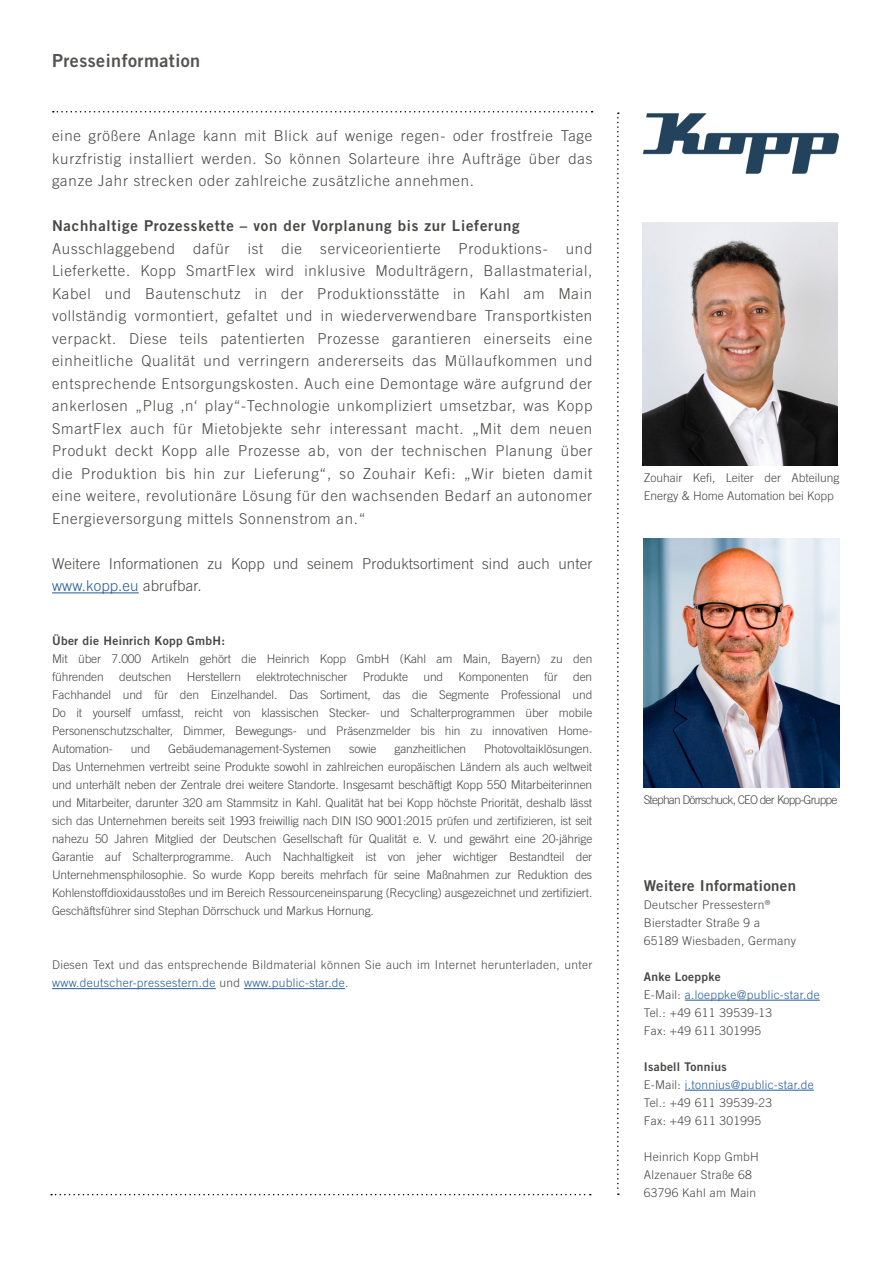
<style>
.page{position:relative;width:893px;height:1263px;background:#fff}
.page>*{position:absolute;margin:0;border:0;box-sizing:border-box;transform-origin:0 0}
.t1{font:18px "Trade Gothic LT Bold Two";letter-spacing:.025em;color:#585353}
.Fließtext{font:300 15px/22.5px "Trade Gothic LT";letter-spacing:.05em;color:#484847;text-align:justify}
.Fließtext-2{font:300 15px/22.5px "Trade Gothic LT";letter-spacing:.01em;color:#484847}
.Fließtext-3{font:15px "Trade Gothic LT Bold Two";letter-spacing:.05em;color:#484847}
.Zwischenüberschrift{font:15px "Trade Gothic LT Bold Two";letter-spacing:.025em;color:#484847}
.Boilerplate{font:300 12px/18px "Trade Gothic LT";letter-spacing:-.01em;color:#484847;text-align:justify}
.Kontaktdaten{font:300 12px/18px "Trade Gothic LT";letter-spacing:.025em;color:#484847}
.Boilerplate-2{font:300 12px/18px "Trade Gothic LT";letter-spacing:.025em;color:#484847}
.Kontaktdaten-2{font:300 12px/18px "Trade Gothic LT";letter-spacing:.025em;color:#245a9c}
.Fließtext-4{font:300 12px/18px "Trade Gothic LT";color:#484847}
.Fließtext-5{font:300 12px "Trade Gothic LT";letter-spacing:-.07em;color:#484847}
.Fließtext-6{font:12px "Trade Gothic LT Bold Two";letter-spacing:.025em;color:#484847}
.Kontaktdaten-3{font:12px "Trade Gothic LT Bold Two";letter-spacing:.025em;color:#484847}
.s1{color:#245a9c}
.s2{font-family:"Trade Gothic LT Bold Two";font-weight:400;color:#484847}
.s3{color:#484847}
</style>
<div class="page">
<hr style="left:52px;top:592px;width:87px;height:1px;background:#245a9c">
<hr style="left:52px;top:988px;width:164px;height:1px;background:#245a9c">
<hr style="left:244px;top:988px;width:101px;height:1px;background:#245a9c">
<svg style="left:617px;top:112px;width:2px;height:1083px"></svg>
<img style="left:643px;top:113px;width:196px;height:61px">
<svg style="left:53px;top:111px;width:540px;height:1px"></svg>
<svg style="left:51px;top:1194px;width:540px;height:1px"></svg>
<img style="left:644px;top:538px;width:195px;height:249px">
<img style="left:643px;top:223px;width:195px;height:242px">
<hr style="left:685px;top:1000px;width:135px;height:1px;background:#245a9c">
<hr style="left:685px;top:1090px;width:129px;height:1px;background:#245a9c">
<p class="t1" style="left:52px;top:49px;width:150px">Presseinformation</p>
<p class="Fließtext" style="left:52px;top:125px;width:542px">eine größere Anlage kann mit Blick auf wenige regen- oder frostfreie Tage kurzfristig installiert werden. So können Solarteure ihre Aufträge über das ganze Jahr strecken oder zahlreiche zusätzliche annehmen.</p>
<p class="Fließtext-3" style="left:52px;top:217px;width:469px">Nachhaltige Prozesskette – von der Vorplanung bis zur Lieferung</p>
<p class="Fließtext" style="left:52px;top:237px;width:542px">Ausschlaggebend dafür ist die serviceorientierte Produktions- und Lieferkette. Kopp SmartFlex wird inklusive Modulträgern, Ballastmaterial, Kabel und Bautenschutz in der Produktionsstätte in Kahl am Main vollständig vormontiert, gefaltet und in wiederverwendbare Transportkisten verpackt. Diese teils patentierten Prozesse garantieren einerseits eine einheitliche Qualität und verringern andererseits das Müllaufkommen und entsprechende Entsorgungskosten. Auch eine Demontage wäre aufgrund der ankerlosen „Plug ‚n‘ play“-Technologie unkompliziert umsetzbar, was Kopp SmartFlex auch für Mietobjekte sehr interessant macht. „Mit dem neuen Produkt deckt Kopp alle Prozesse ab, von der technischen Planung über die Produktion bis hin zur Lieferung“, so Zouhair Kefi: „Wir bieten damit eine weitere, revolutionäre Lösung für den wachsenden Bedarf an autonomer Energieversorgung mittels Sonnenstrom an.“</p>
<p class="Fließtext-2" style="left:52px;top:552px;width:542px">Weitere Informationen zu Kopp und seinem Produktsortiment sind auch unter <span class="s1">www.kopp.eu</span> abrufbar.</p>
<p class="Fließtext-6" style="left:52px;top:634px;width:175px">Über die Heinrich Kopp GmbH:</p>
<p class="Boilerplate" style="left:52px;top:650px;width:542px">Mit über 7.000 Artikeln gehört die Heinrich Kopp GmbH (Kahl am Main, Bayern) zu den führenden</p>
<p class="Boilerplate" style="left:119px;top:668px;width:54px">deutschen</p>
<p class="Boilerplate" style="left:187px;top:668px;width:56px">Herstellern</p>
<p class="Boilerplate" style="left:256px;top:668px;width:93px">elektrotechnischer</p>
<p class="Boilerplate" style="left:363px;top:668px;width:47px">Produkte</p>
<p class="Boilerplate" style="left:423px;top:668px;width:21px">und</p>
<p class="Boilerplate" style="left:459px;top:668px;width:72px">Komponenten</p>
<p class="Boilerplate" style="left:544px;top:668px;width:15px">für</p>
<p class="Boilerplate" style="left:52px;top:668px;width:542px;text-indent:521px">den Fachhandel und für den Einzelhandel. Das Sortiment, das die Segmente Professional und Do it yourself umfasst, reicht von klassischen Stecker- und Schalterprogrammen über mobile Personenschutzschalter, Dimmer, Bewegungs- und Präsenzmelder bis hin zu innovativen Home-Automation-</p>
<p class="Boilerplate" style="left:131px;top:740px;width:21px">und</p>
<p class="Boilerplate" style="left:168px;top:740px;width:165px">Gebäudemanagement-Systemen</p>
<p class="Boilerplate" style="left:349px;top:740px;width:29px">sowie</p>
<p class="Boilerplate" style="left:394px;top:740px;width:73px">ganzheitlichen</p>
<p class="Boilerplate" style="left:52px;top:740px;width:542px;text-indent:432px">Photovoltaiklösungen.<br>Das Unternehmen vertreibt seine Produkte sowohl in zahlreichen europäischen Ländern als auch weltweit und unterhält neben der Zentrale drei weitere Standorte. Insgesamt beschäftigt Kopp 550 Mitarbeiterinnen und Mitarbeiter, darunter 320 am Stammsitz in Kahl. Qualität hat bei Kopp höchste Priorität, deshalb lässt sich das Unternehmen bereits seit 1993 freiwillig nach DIN ISO 9001:2015 prüfen und zertifizieren, ist seit nahezu 50 Jahren Mitglied der Deutschen Gesellschaft für Qualität e. V. und gewährt eine 20-jährige Garantie auf Schalterprogramme. Auch Nachhaltigkeit ist von jeher wichtiger Bestandteil der Unternehmensphilosophie. So wurde Kopp bereits mehrfach für seine Maßnahmen zur Reduktion des Kohlenstoffdioxidausstoßes und im Bereich Ressourceneinsparung (Recycling) ausgezeichnet und zertifiziert.<br>Geschäftsführer sind Stephan Dörrschuck und Markus Hornung.</p>
<p class="Boilerplate-2" style="left:52px;top:956px;width:542px">Diesen Text und das entsprechende Bildmaterial können Sie auch im Internet herunterladen, unter <span class="s1">www.deutscher-pressestern.de</span> und <span class="s1">www.public-star.de</span>.</p>
<p class="Fließtext-4" style="left:644px;top:468px;width:197px">Zouhair Kefi, Leiter der Abteilung<br>Energy &amp; Home Automation bei Kopp</p>
<p class="Fließtext-5" style="left:644px;top:793px;width:195px">Stephan Dörrschuck, CEO der Kopp-Gruppe</p>
<p class="Zwischenüberschrift" style="left:644px;top:876px;width:154px">Weitere Informationen</p>
<p class="Kontaktdaten" style="left:644px;top:895px;width:128px">Deutscher Pressestern<sup>®</sup></p>
<p class="Kontaktdaten" style="left:644px;top:913px;width:154px">Bierstadter Straße 9 a<br>65189 Wiesbaden, Germany</p>
<p class="Kontaktdaten-2" style="left:644px;top:967px;width:178px"><span class="s2">Anke Loeppke<br></span><span class="s3">E-Mail:</span> a.loeppke@public-star.de</p>
<p class="Kontaktdaten" style="left:644px;top:1003px;width:130px">Tel.: +49 611 39539-13<br>Fax: +49 611 301995</p>
<p class="Kontaktdaten-3" style="left:644px;top:1059px;width:84px">Isabell Tonnius</p>
<p class="Kontaktdaten-2" style="left:644px;top:1075px;width:172px"><span class="s3">E-Mail:</span> i.tonnius@public-star.de</p>
<p class="Kontaktdaten" style="left:644px;top:1093px;width:130px">Tel.: +49 611 39539-23<br>Fax: +49 611 301995</p>
<p class="Kontaktdaten" style="left:644px;top:1147px;width:117px">Heinrich Kopp GmbH</p>
<p class="Kontaktdaten" style="left:644px;top:1165px;width:110px">Alzenauer Straße 68</p>
<p class="Kontaktdaten" style="left:644px;top:1183px;width:114px">63796 Kahl am Main</p>
</div>
